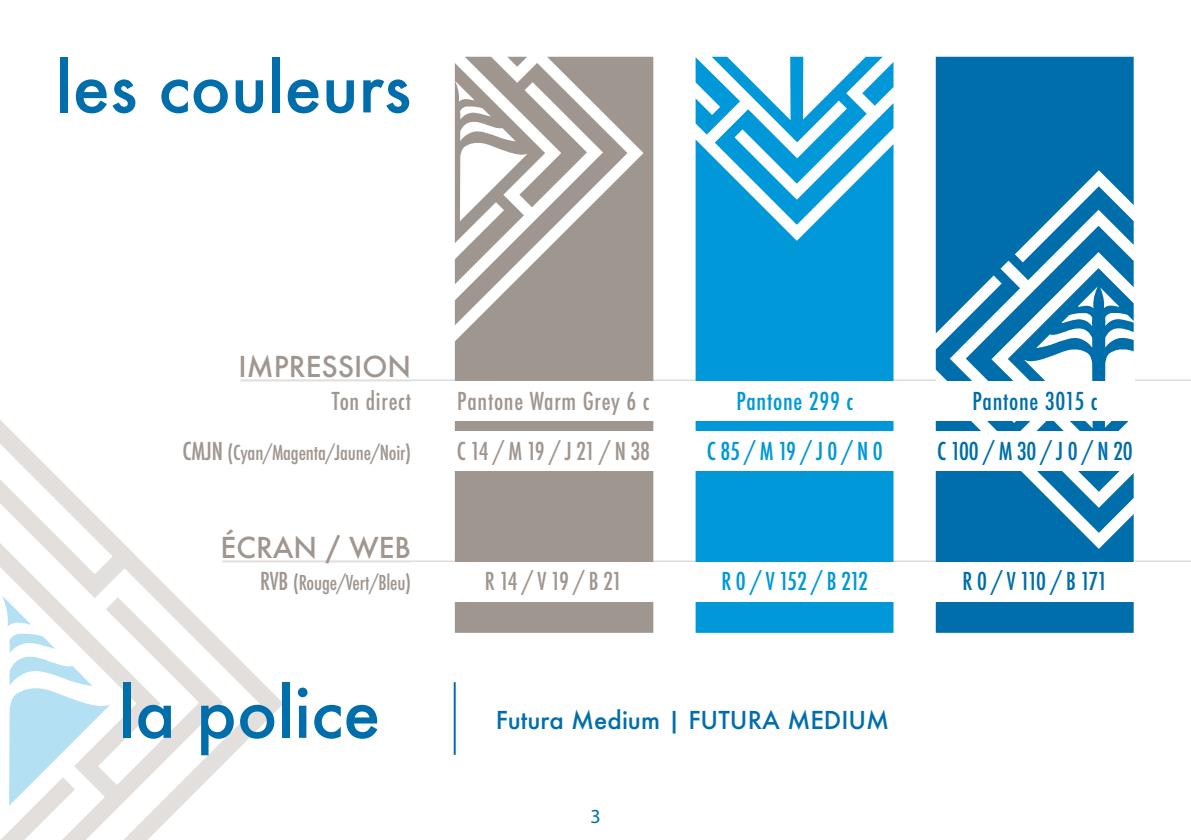
<style>
.page{position:relative;width:1191px;height:840px;background:#fff}
.page>*{position:absolute;margin:0;border:0;box-sizing:border-box;transform-origin:0 0}
.t1{font:500 67.4px "Futura";color:#006eab}
.t2{font:500 28px "Futura";color:#a09690}
.t3{font:500 condensed 24px "Futura";letter-spacing:.03em;color:#a09690}
.t4{font:500 condensed 24px "Futura";letter-spacing:.025em;color:#0098d8}
.t5{font:500 condensed 24px "Futura";letter-spacing:-.01em;color:#006eab}
.t6{font:500 24px "Futura";color:#006eab}
.t7{font:500 condensed 24px "Futura";letter-spacing:.03em;color:#006eab}
.t8{font:500 condensed 20px "Futura";letter-spacing:-.01em;color:#a09690}
.t9{font:20px "Myriad Pro";color:#006eab}
.s1{font-size:24px}
</style>
<div class="page">
<hr style="left:222px;top:560px;width:969px;height:2px;background:#e1dddc">
<hr style="left:240px;top:379px;width:951px;height:2px;background:#e1dddc">
<svg style="left:935px;top:57px;width:198px;height:575px;fill:#006eab"></svg>
<svg style="left:455px;top:57px;width:198px;height:575px;fill:#a09690"></svg>
<svg style="left:695px;top:57px;width:198px;height:575px;fill:#0098d8"></svg>
<div style="left:411px;top:561px;width:780px;height:40px;background:#fff"></div>
<svg style="left:0;top:420px;width:284px;height:419px"></svg>
<svg style="left:0;top:593px;width:110px;height:213px"></svg>
<div style="left:411px;top:381px;width:780px;height:39px;background:#fff"></div>
<div style="left:411px;top:431px;width:780px;height:40px;background:#fff"></div>
<hr style="left:454px;top:681px;width:2px;height:73px;background:#006eab">
<h1 class="t1" style="left:56px;top:41px;width:357px">les couleurs</h1>
<p class="t2" style="left:238px;top:347px;width:174px">IMPRESSION</p>
<p class="t3" style="left:332px;top:385px;width:81px">Ton direct</p>
<p class="t3" style="left:457px;top:385px;width:194px">Pantone Warm Grey 6 c</p>
<p class="t4" style="left:736px;top:385px;width:118px">Pantone 299 c</p>
<p class="t7" style="left:972px;top:385px;width:127px">Pantone 3015 c</p>
<p class="t8" style="left:183px;top:440px;width:230px"><span class="s1">CMJN</span> (Cyan/Magenta/Jaune/Noir)</p>
<p class="t3" style="left:457px;top:436px;width:195px">C 14 / M 19 / J 21 / N 38</p>
<p class="t4" style="left:707px;top:436px;width:178px">C 85 / M 19 / J 0 / N 0</p>
<p class="t5" style="left:937px;top:436px;width:197px">C 100 / M 30 / J 0 / N 20</p>
<p class="t2" style="left:220px;top:528px;width:192px">ÉCRAN / WEB</p>
<p class="t8" style="left:260px;top:569px;width:153px"><span class="s1">RVB</span> (Rouge/Vert/Bleu)</p>
<p class="t3" style="left:485px;top:565px;width:139px">R 14 / V 19 / B 21</p>
<p class="t4" style="left:721px;top:565px;width:148px">R 0 / V 152 / B 212</p>
<p class="t5" style="left:962px;top:565px;width:147px">R 0 / V 110 / B 171</p>
<h1 class="t1" style="left:118px;top:666px;width:264px">la police</h1>
<p class="t6" style="left:496px;top:703px;width:395px">Futura Medium | FUTURA MEDIUM</p>
<p class="t9" style="left:590px;top:803px;width:12px">3</p>
</div>
